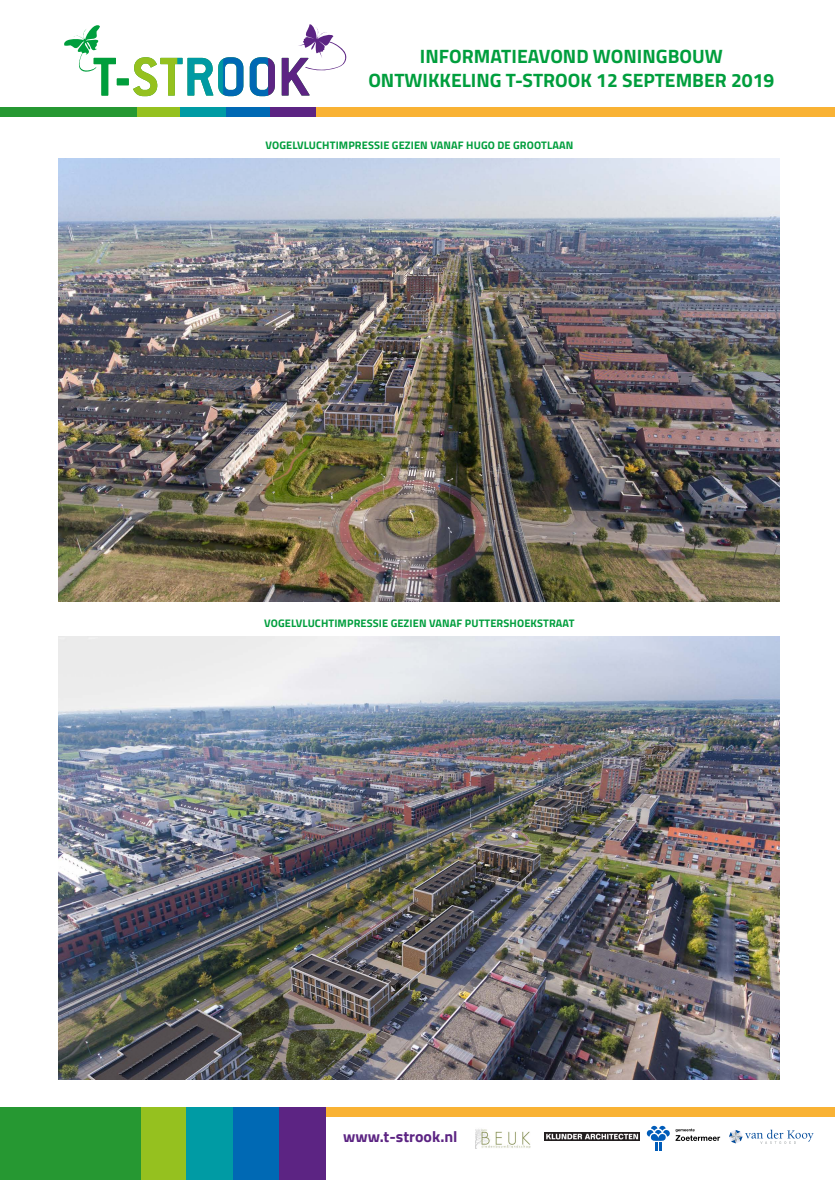
<style>
.page{position:relative;width:835px;height:1180px;background:#fff}
.page>*{position:absolute;margin:0;border:0;box-sizing:border-box;transform-origin:0 0}
.t1{font:700 19.32px/23.8px "Titillium Web";color:#009e3d;text-align:center}
.t2{font:700 15.47px "Titillium Web";color:#5c2483}
.t3{font:700 10.92px "Titillium Web";letter-spacing:.01em;color:#009e3d}
</style>
<div class="page">
<div style="left:313px;top:108px;width:521px;height:9px;background:#f9b234"></div>
<div style="left:225px;top:108px;width:45px;height:9px;background:#0069b4"></div>
<div style="left:135px;top:108px;width:45px;height:9px;background:#95c11f"></div>
<div style="left:180px;top:108px;width:45px;height:9px;background:#009ba4"></div>
<div style="left:270px;top:108px;width:45px;height:9px;background:#5c2483"></div>
<div style="left:0;top:108px;width:136px;height:9px;background:#269832"></div>
<svg style="left:64px;top:24px;width:283px;height:72px"></svg>
<div style="left:322px;top:1108px;width:512px;height:9px;background:#f9b234"></div>
<div style="left:233px;top:1108px;width:46px;height:72px;background:#0069b4"></div>
<div style="left:140px;top:1108px;width:46px;height:72px;background:#95c11f"></div>
<div style="left:186px;top:1108px;width:47px;height:72px;background:#009ba4"></div>
<div style="left:279px;top:1108px;width:46px;height:72px;background:#5c2483"></div>
<div style="left:0;top:1108px;width:141px;height:72px;background:#269832"></div>
<svg style="left:729px;top:1129px;width:84px;height:15px"></svg>
<svg style="left:646px;top:1126px;width:74px;height:24px"></svg>
<img style="left:59px;top:159px;width:720px;height:443px">
<img style="left:59px;top:636px;width:720px;height:443px">
<img style="left:544px;top:1133px;width:95px;height:8px">
<img style="left:475px;top:1129px;width:56px;height:19px">
<h1 class="t1" style="left:368px;top:43px;width:407px">INFORMATIEAVOND WONINGBOUW<br>ONTWIKKELING T-STROOK 12 SEPTEMBER 2019</h1>
<p class="t3" style="left:265px;top:137px;width:309px">VOGELVLUCHTIMPRESSIE GEZIEN VANAF HUGO DE GROOTLAAN</p>
<p class="t3" style="left:264px;top:614px;width:312px">VOGELVLUCHTIMPRESSIE GEZIEN VANAF PUTTERSHOEKSTRAAT</p>
<h2 class="t2" style="left:343px;top:1125px;width:116px">www.t-strook.nl</h2>
</div>
